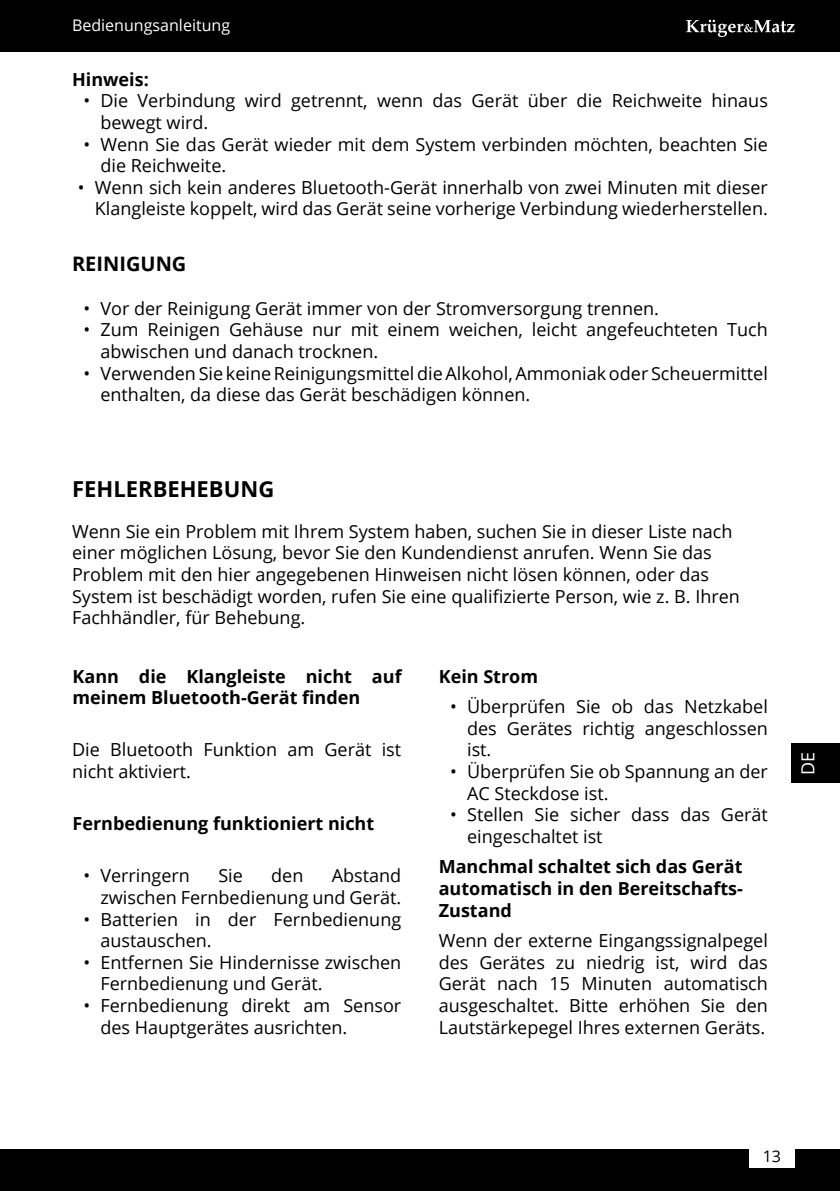
<style>
.page{position:relative;width:840px;height:1191px;background:#fff}
.page>*{position:absolute;margin:0;border:0;box-sizing:border-box;transform-origin:0 0}
.t1{font:700 22px "Open Sans";color:#000}
.t2{font:700 20px "Open Sans";color:#000}
.t3{font:18px/21.6px "Open Sans";color:#000}
.t4{font:700 18px/21.6px "Open Sans";color:#000}
.t5{font:18px "Open Sans";color:#fff}
.t6{font:16px "Open Sans";color:#fff}
.t7{font:16px "Open Sans";color:#000}
</style>
<div class="page">
<div style="left:0;top:1149px;width:839px;height:42px;background:#000"></div>
<div style="left:0;top:0;width:839px;height:51px;background:#000"></div>
<svg style="left:686px;top:20px;width:108px;height:17px"></svg>
<div style="left:748px;top:1144px;width:46px;height:24px;background:#fff"></div>
<div style="left:790px;top:743px;width:49px;height:40px;background:#000"></div>
<p class="t6" style="left:72px;top:14px;width:159px">Bedienungsanleitung</p>
<p class="t4" style="left:72px;top:68px;width:78px">Hinweis:</p>
<p class="t3" style="left:100px;top:90px;width:668px;text-indent:-17px">• Die Verbindung wird getrennt, wenn das Gerät über die Reichweite hinaus bewegt wird.</p>
<p class="t3" style="left:100px;top:133px;width:668px;text-indent:-17px">• Wenn Sie das Gerät wieder mit dem System verbinden möchten, beachten Sie die Reichweite.</p>
<p class="t3" style="left:78px;top:176px;width:691px;text-align:right">• Wenn sich kein anderes Bluetooth-Gerät innerhalb von zwei Minuten mit dieser<br>Klangleiste koppelt, wird das Gerät seine vorherige Verbindung wiederherstellen.</p>
<p class="t2" style="left:72px;top:250px;width:27px">Reinigung</p>
<p class="t3" style="left:83px;top:297px;width:576px">• Vor der Reinigung Gerät immer von der Stromversorgung trennen.</p>
<p class="t3" style="left:100px;top:318px;width:668px;text-indent:-17px">• Zum Reinigen Gehäuse nur mit einem weichen, leicht angefeuchteten Tuch abwischen und danach trocknen.</p>
<p class="t3" style="left:100px;top:362px;width:668px;text-indent:-17px">• Verwenden Sie keine Reinigungsmittel die Alkohol, Ammoniak oder Scheuermittel enthalten, da diese das Gerät beschädigen können.</p>
<p class="t1" style="left:72px;top:473px;width:28px">Fehlerbehebung</p>
<p class="t3" style="left:72px;top:520px;width:669px">Wenn Sie ein Problem mit Ihrem System haben, suchen Sie in dieser Liste nach einer möglichen Lösung, bevor Sie den Kundendienst anrufen. Wenn Sie das Problem mit den hier angegebenen Hinweisen nicht lösen können, oder das System ist beschädigt worden, rufen Sie eine qualifizierte Person, wie z. B. Ihren Fachhändler, für Behebung.</p>
<p class="t4" style="left:72px;top:665px;width:330px">Kann die Klangleiste nicht auf meinem Bluetooth-Gerät finden</p>
<p class="t3" style="left:72px;top:738px;width:330px">Die Bluetooth Funktion am Gerät ist nicht aktiviert.</p>
<p class="t4" style="left:72px;top:812px;width:303px">Fernbedienung funktioniert nicht</p>
<p class="t3" style="left:83px;top:864px;width:108px">• Verringern</p>
<p class="t3" style="left:218px;top:864px;width:26px">Sie</p>
<p class="t3" style="left:271px;top:864px;width:34px">den</p>
<p class="t3" style="left:100px;top:864px;width:302px;text-align:right">Abstand<br>zwischen Fernbedienung und Gerät.</p>
<p class="t3" style="left:100px;top:907px;width:302px;text-indent:-17px">• Batterien in der Fernbedienung austauschen.</p>
<p class="t3" style="left:100px;top:951px;width:302px;text-indent:-17px">• Entfernen Sie Hindernisse zwischen<br>Fernbedienung und Gerät.</p>
<p class="t3" style="left:100px;top:994px;width:302px;text-indent:-17px">• Fernbedienung direkt am Sensor des Hauptgerätes ausrichten.</p>
<p class="t4" style="left:438px;top:665px;width:101px">Kein Strom</p>
<p class="t3" style="left:467px;top:695px;width:302px;text-align:justify;text-indent:-17px">• Überprüfen Sie ob das Netzkabel des Gerätes richtig angeschlossen ist.</p>
<p class="t3" style="left:467px;top:760px;width:302px;text-indent:-17px">• Überprüfen Sie ob Spannung an der<br>AC Steckdose ist.</p>
<p class="t3" style="left:467px;top:803px;width:302px;text-indent:-17px">• Stellen Sie sicher dass das Gerät eingeschaltet ist</p>
<p class="t4" style="left:438px;top:855px;width:306px;text-align:justify">Manchmal schaltet sich das Gerät automatisch in den Bereitschafts-Zustand</p>
<p class="t3" style="left:438px;top:929px;width:330px;text-align:justify">Wenn der externe Eingangssignalpegel des Gerätes zu niedrig ist, wird das Gerät nach 15 Minuten automatisch ausgeschaltet. Bitte erhöhen Sie den Lautstärkepegel Ihres externen Geräts.</p>
<p class="t5" style="left:795px;top:775px;width:25px;rotate:-90deg">DE</p>
<p class="t7" style="left:762px;top:1145px;width:20px">13</p>
</div>
